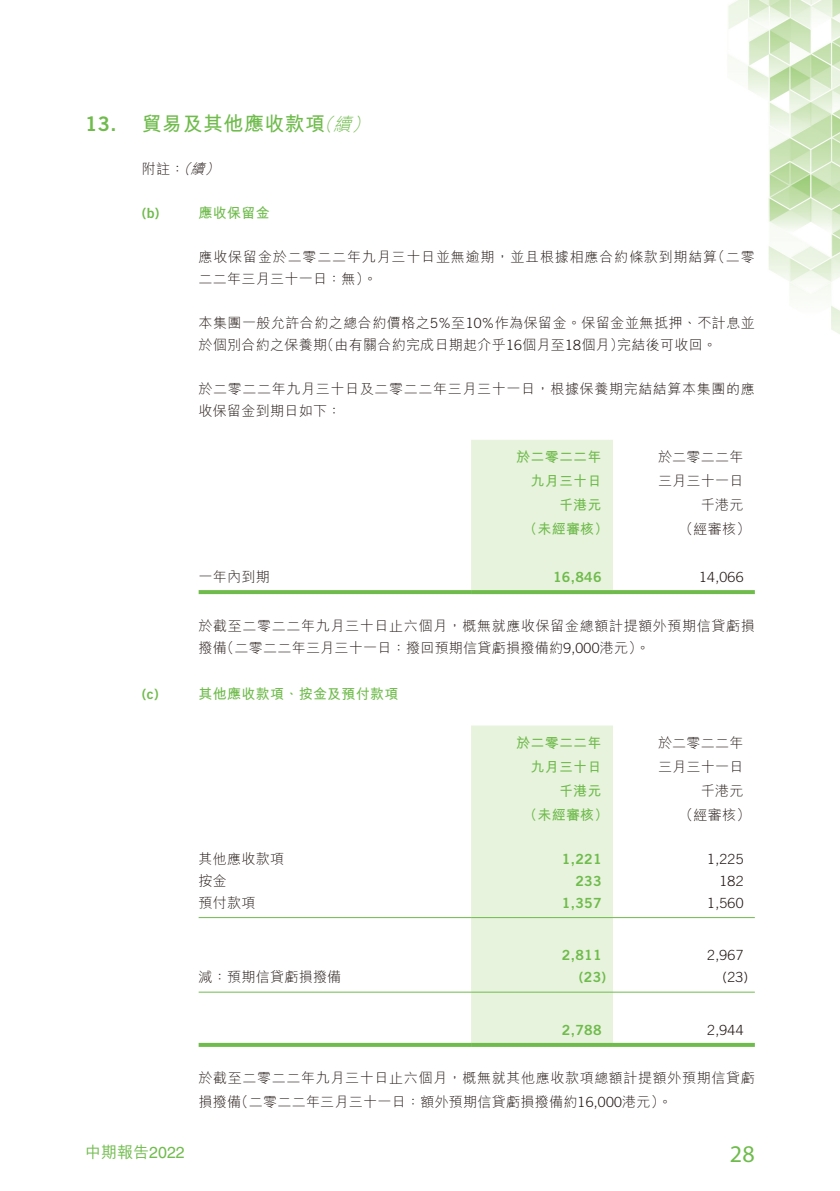
<style>
.page{position:relative;width:840px;height:1191px;background:#fff}
.page>*{position:absolute;margin:0;border:0;box-sizing:border-box;transform-origin:0 0}
.t1{font:24px "Myriad Pro";color:#6fbb4c}
.t2{font:700 20px "M Hei HK";letter-spacing:.02em;color:#6fbb4c}
.t3{font:20px "Trade Gothic LT Std Bd 2";color:#6fbb4c}
.t4{font:italic 300 18px "M Hei HK";color:#6fbb4c}
.t5{font:500 16px "M Hei HK";color:#6fbb4c}
.t6{font:300 14px/24px "M Hei HK";letter-spacing:.035em;color:#231916}
.t7{font:700 14px/24px "M Hei HK";letter-spacing:.02em;color:#6fbb4c;text-align:right}
.t8{font:300 14px/22px "M Hei HK";letter-spacing:.06em;color:#231916}
.t9{font:14px "Trade Gothic LT Std Bd 2";letter-spacing:.02em;color:#6fbb4c}
.t10{font:300 14px "Trade Gothic LT Std";letter-spacing:.02em;color:#231916}
.t11{font:italic 300 14px "M Hei HK";color:#231916}
.s1{font-style:italic}
.s2{font-family:"Trade Gothic LT Std"}
.s3{font-family:"Helvetica LT Std";font-weight:400}
</style>
<div class="page">
<img style="left:198px;top:0;width:641px;height:1047px">
<div style="left:471px;top:440px;width:141px;height:150px;background:#e8f3de"></div>
<svg style="left:198px;top:590px;width:273px;height:4px"></svg>
<svg style="left:471px;top:590px;width:141px;height:4px"></svg>
<svg style="left:612px;top:590px;width:142px;height:4px"></svg>
<div style="left:471px;top:725px;width:141px;height:318px;background:#e8f3de"></div>
<hr style="left:198px;top:917px;width:273px;height:1px;background:#6fbb4c">
<hr style="left:471px;top:917px;width:141px;height:1px;background:#6fbb4c">
<hr style="left:612px;top:917px;width:142px;height:1px;background:#6fbb4c">
<hr style="left:198px;top:991px;width:273px;height:1px;background:#6fbb4c">
<hr style="left:471px;top:991px;width:141px;height:1px;background:#6fbb4c">
<hr style="left:612px;top:991px;width:142px;height:1px;background:#6fbb4c">
<svg style="left:198px;top:1043px;width:273px;height:4px"></svg>
<svg style="left:471px;top:1043px;width:141px;height:4px"></svg>
<svg style="left:612px;top:1043px;width:142px;height:4px"></svg>
<h2 class="t3" style="left:85px;top:112px;width:33px">13.</h2>
<h2 class="t2" style="left:142px;top:109px;width:185px">貿易及其他應收款項</h2>
<p class="t4" style="left:333px;top:115px;width:24px">續</p>
<p class="t4" style="left:314px;top:115px;width:24px">（</p>
<p class="t4" style="left:351px;top:115px;width:24px">(</p>
<p class="t11" style="left:190px;top:162px;width:19px">續</p>
<p class="t6" style="left:142px;top:157px;width:54px">附註<span class="s1">（</span>：</p>
<p class="t11" style="left:205px;top:162px;width:19px">(</p>
<p class="t9" style="left:142px;top:204px;width:19px">b( )</p>
<p class="t9" style="left:142px;top:685px;width:18px">c( )</p>
<p class="t7" style="left:198px;top:200px;width:73px">應收保留金</p>
<p class="t6" style="left:710px;top:245px;width:45px">（二零</p>
<p class="t8" style="left:198px;top:246px;width:520px">應收保留金於二零二二年九月三十日並無逾期，並且根據相應合約條款到期結算二二年三月三十一日：無。(</p>
<p class="t6" style="left:617px;top:312px;width:139px;line-height:22px;text-indent:-418px">本集團一般允許合約之總合約價格之<span class="s2">5%</span>至<span class="s2">10%</span>作為保留金。保留金並無抵押、不計息並完結後可收回。</p>
<p class="t6" style="left:320px;top:333px;width:305px">（由有關合約完成日期起介乎<span class="s2">16</span>個月至<span class="s2">18</span>個月）</p>
<p class="t6" style="left:198px;top:333px;width:130px">於個別合約之保養期</p>
<p class="t6" style="left:198px;top:378px;width:557px;line-height:22px">於二零二二年九月三十日及二零二二年三月三十一日，根據保養期完結結算本集團的應收保留金到期日如下：</p>
<p class="t7" style="left:516px;top:444px;width:87px">於二零二二年九月三十日</p>
<p class="t6" style="left:657px;top:445px;width:87px;text-align:right">於二零二二年三月三十一日千港元</p>
<p class="t7" style="left:558px;top:492px;width:44px">千港元</p>
<p class="t7" style="left:523px;top:516px;width:87px">（未經審核）</p>
<p class="t6" style="left:679px;top:517px;width:73px">（經審核(</p>
<p class="t6" style="left:198px;top:565px;width:73px">一年內到期</p>
<p class="t6" style="left:220px;top:614px;width:536px;line-height:22px;text-indent:-22px">於截至二零二二年九月三十日止六個月，概無就應收保留金總額計提額外預期信貸虧損（二零二二年三月三十一日：撥回預期信貸虧損撥備約<span class="s2">9,000</span>港元。(</p>
<p class="t9" style="left:553px;top:568px;width:50px">16,846</p>
<p class="t10" style="left:698px;top:569px;width:46px">14,066</p>
<p class="t6" style="left:198px;top:635px;width:30px">撥備</p>
<p class="t7" style="left:198px;top:680px;width:201px">其他應收款項、按金及預付款項</p>
<p class="t7" style="left:516px;top:729px;width:87px">於二零二二年九月三十日</p>
<p class="t6" style="left:657px;top:730px;width:87px;text-align:right">於二零二二年三月三十一日千港元</p>
<p class="t7" style="left:558px;top:777px;width:44px">千港元</p>
<p class="t7" style="left:523px;top:801px;width:87px">（未經審核）</p>
<p class="t6" style="left:679px;top:802px;width:73px">（經審核(</p>
<p class="t6" style="left:198px;top:846px;width:87px">其他應收款項</p>
<p class="t9" style="left:561px;top:850px;width:41px">1,221</p>
<p class="t10" style="left:707px;top:850px;width:38px">1,225</p>
<p class="t6" style="left:198px;top:868px;width:30px">按金</p>
<p class="t9" style="left:575px;top:872px;width:28px">233</p>
<p class="t10" style="left:719px;top:872px;width:25px">182</p>
<p class="t6" style="left:198px;top:890px;width:58px">預付款項</p>
<p class="t9" style="left:561px;top:894px;width:41px">1,357</p>
<p class="t10" style="left:707px;top:894px;width:38px">1,560</p>
<p class="t9" style="left:561px;top:946px;width:41px">2,811</p>
<p class="t10" style="left:707px;top:947px;width:38px">2,967</p>
<p class="t6" style="left:198px;top:965px;width:144px">減：預期信貸虧損撥備</p>
<p class="t9" style="left:578px;top:968px;width:29px">)23(</p>
<p class="t10" style="left:722px;top:969px;width:27px">)23(</p>
<p class="t9" style="left:561px;top:1021px;width:41px">2,788</p>
<p class="t6" style="left:234px;top:1066px;width:521px;text-indent:-36px">於截至二零二二年九月三十日止六個月，概無就其他應收款項總額計提額外預期信貸虧（二零二二年三月三十一日：額外預期信貸虧損撥備約<span class="s2">16,000</span>港元。(</p>
<p class="t10" style="left:707px;top:1021px;width:38px">2,944</p>
<p class="t6" style="left:198px;top:1090px;width:44px">損撥備</p>
<p class="t5" style="left:85px;top:1140px;width:101px">中期報告<span class="s3">2022</span></p>
<h1 class="t1" style="left:729px;top:1139px;width:27px">28</h1>
</div>
